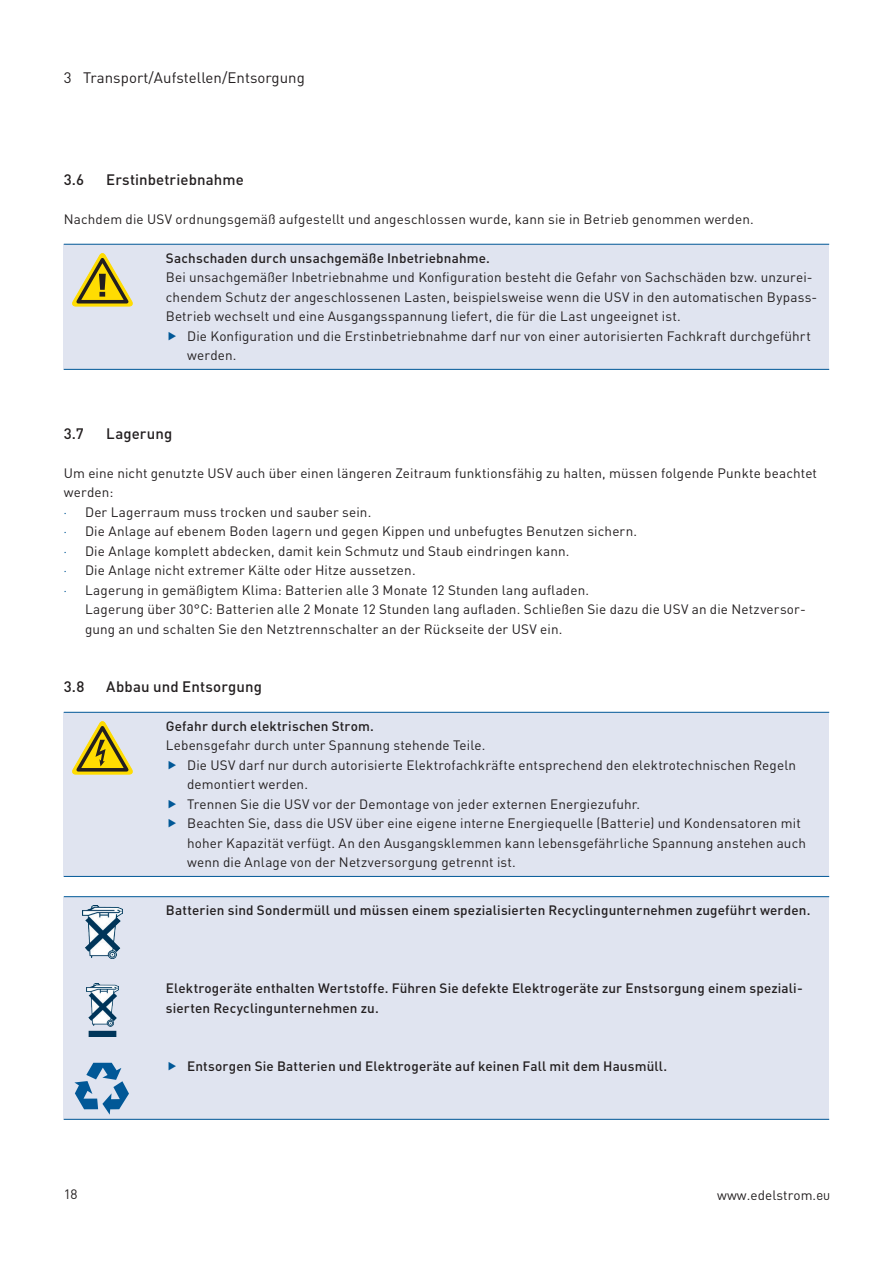
<style>
.page{position:relative;width:893px;height:1263px;background:#fff}
.page>*{position:absolute;margin:0;border:0;box-sizing:border-box;transform-origin:0 0}
.t1{font:500 15px "DIN Pro";letter-spacing:.005em;color:#231f20}
.t2{font:15px "DIN Pro";letter-spacing:.005em;color:#231f20}
.t3{font:13.5px/19.5px "DIN Pro";letter-spacing:.01em;color:#231f20}
.t4{font:500 13.5px/19.5px "DIN Pro";letter-spacing:.01em;color:#231f20}
.s1{font-family:"Avenir Next LT Pro";font-stretch:condensed;color:#015897}
.s2{font-family:"D DIN"}
</style>
<div class="page">
<div style="left:64px;top:244px;width:765px;height:125px;background:#e0e4f0"></div>
<hr style="left:64px;top:244px;width:765px;height:1px;background:#015897">
<hr style="left:64px;top:369px;width:765px;height:1px;background:#015897">
<div style="left:64px;top:712px;width:765px;height:164px;background:#e0e4f0"></div>
<hr style="left:64px;top:712px;width:765px;height:1px;background:#015897">
<hr style="left:64px;top:876px;width:765px;height:1px;background:#015897">
<div style="left:64px;top:897px;width:765px;height:222px;background:#e0e4f0"></div>
<hr style="left:64px;top:896px;width:765px;height:1px;background:#015897">
<hr style="left:64px;top:1119px;width:765px;height:1px;background:#015897">
<svg style="left:72px;top:253px;width:61px;height:53px"></svg>
<svg style="left:72px;top:721px;width:61px;height:53px"></svg>
<img style="left:83px;top:906px;width:39px;height:53px">
<img style="left:87px;top:984px;width:31px;height:53px">
<svg style="left:74px;top:1063px;width:55px;height:52px"></svg>
<p class="t2" style="left:64px;top:67px;width:243px">3 Transport/Aufstellen/Entsorgung</p>
<p class="t1" style="left:64px;top:170px;width:22px">3.6</p>
<p class="t1" style="left:106px;top:170px;width:139px">Erstinbetriebnahme</p>
<p class="t3" style="left:64px;top:209px;width:692px">Nachdem die USV ordnungsgemäß aufgestellt und angeschlossen wurde, kann sie in Betrieb genommen werden.</p>
<p class="t4" style="left:166px;top:248px;width:326px">Sachschaden durch unsachgemäße Inbetriebnahme.</p>
<p class="t3" style="left:166px;top:267px;width:653px">Bei unsachgemäßer Inbetriebnahme und Konfiguration besteht die Gefahr von Sachschäden bzw. unzurei&shy;chendem Schutz der angeschlossenen Lasten, beispielsweise wenn die USV in den automatischen Bypass-<br>Betrieb wechselt und eine Ausgangsspannung liefert, die für die Last ungeeignet ist.</p>
<p class="t3" style="left:187px;top:326px;width:625px">Die Konfiguration und die Erstinbetriebnahme darf nur von einer autorisierten Fachkraft durchgeführt werden.</p>
<p class="t1" style="left:64px;top:423px;width:21px">3.7</p>
<p class="t1" style="left:106px;top:423px;width:68px">Lagerung</p>
<p class="t3" style="left:64px;top:463px;width:755px">Um eine nicht genutzte USV auch über einen längeren Zeitraum funktionsfähig zu halten, müssen folgende Punkte beachtet werden:<br><span class="s1">·</span> Der Lagerraum muss trocken und sauber sein.<br><span class="s1">·</span> Die Anlage auf ebenem Boden lagern und gegen Kippen und unbefugtes Benutzen sichern.<br><span class="s1">·</span> Die Anlage komplett abdecken, damit kein Schmutz und Staub eindringen kann.<br><span class="s1">·</span> Die Anlage nicht extremer Kälte oder Hitze aussetzen.<br><span class="s1">·</span> Lagerung in gemäßigtem Klima: Batterien alle 3 Monate 12 Stunden lang aufladen.</p>
<p class="t3" style="left:85px;top:599px;width:722px">Lagerung über 30°C: Batterien alle 2 Monate 12 Stunden lang aufladen. Schließen Sie dazu die USV an die Netzversor&shy;gung an und schalten Sie den Netztrennschalter an der Rückseite der USV ein.</p>
<p class="t1" style="left:64px;top:677px;width:22px">3.8</p>
<p class="t1" style="left:106px;top:677px;width:157px">Abbau und Entsorgung</p>
<p class="t4" style="left:166px;top:716px;width:210px">Gefahr durch elektrischen Strom.</p>
<p class="t3" style="left:187px;top:735px;width:620px;text-indent:-21px">Lebensgefahr durch unter Spannung stehende Teile.<br>Die USV darf nur durch autorisierte Elektrofachkräfte entsprechend den elektrotechnischen Regeln demontiert werden.<br>Trennen Sie die USV vor der Demontage von jeder externen Energiezufuhr.<br>Beachten Sie, dass die USV über eine eigene interne Energiequelle (Batterie) und Kondensatoren mit hoher Kapazität verfügt. An den Ausgangsklemmen kann lebensgefährliche Spannung anstehen auch wenn die Anlage von der Netzversorgung getrennt ist.</p>
<p class="t4" style="left:166px;top:900px;width:646px">Batterien sind Sondermüll und müssen einem spezialisierten Recyclingunternehmen zugeführt werden.</p>
<p class="t4" style="left:166px;top:978px;width:638px">Elektrogeräte enthalten Wertstoffe. Führen Sie defekte Elektrogeräte zur Enstsorgung einem speziali&shy;sierten Recyclingunternehmen zu.</p>
<p class="t4" style="left:187px;top:1056px;width:482px">Entsorgen Sie Batterien und Elektrogeräte auf keinen Fall mit dem Hausmüll.</p>
<p class="t3" style="left:64px;top:1184px;width:15px">18</p>
<p class="t3" style="left:717px;top:1184px;width:115px">www.edelstrom.<span class="s2">eu</span></p>
</div>
